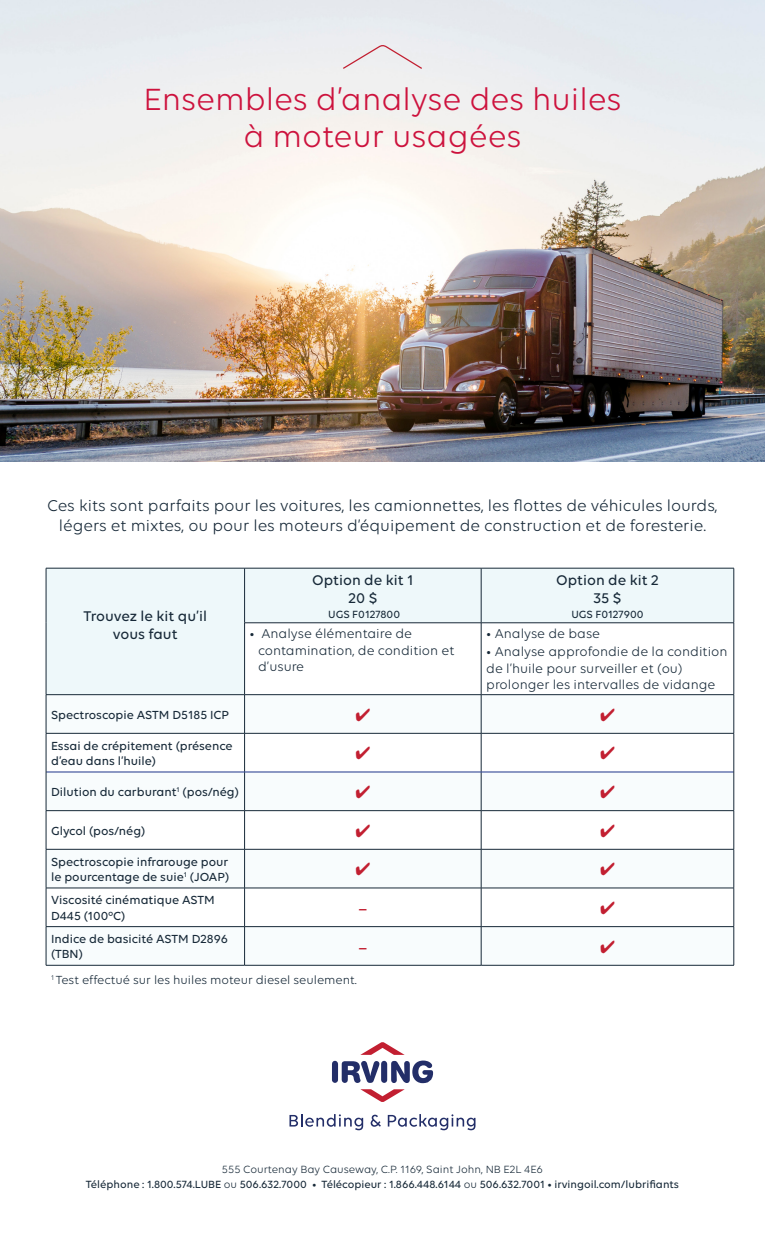
<style>
.page{position:relative;width:765px;height:1260px;background:#fff}
.page>*{position:absolute;margin:0;border:0;box-sizing:border-box;transform-origin:0 0}
.t1{font:33.12px/37.4px "Volte";color:#cd123d;text-align:center}
.Item_Heads{font:500 17.62px "Volte";color:#c21f31}
.t2{font:16.88px/20.2px "Volte";color:#172938;text-align:center}
.Item_Heads-2{font:500 15.12px/18.1px "Volte";color:#172938;text-align:center}
.Item_Heads-3{font:13.75px/16.5px "Volte";color:#172938}
.Item_Heads-4{font:500 12.62px/15.1px "Volte";color:#172938}
.Item_Heads-5{font:12.62px "Volte";color:#172938}
.Item_Text{font:500 11.25px "Volte";color:#172938}
.Item_Text-2{font:11.25px "Volte";color:#172938}
.Item_Heads-6{font:500 11.25px "Volte";color:#172938}
.s1{font-weight:400}
</style>
<div class="page">
<img style="left:0;top:0;width:765px;height:461px">
<div style="left:47px;top:569px;width:687px;height:54px;background:#eef8fa"></div>
<svg style="left:47px;top:623px;width:687px;height:71px"></svg>
<svg style="left:47px;top:695px;width:687px;height:270px"></svg>
<hr style="left:244px;top:568px;width:1px;height:55px;background:#172938">
<hr style="left:481px;top:568px;width:1px;height:55px;background:#172938">
<hr style="left:244px;top:623px;width:237px;height:1px;background:#172938">
<hr style="left:244px;top:623px;width:1px;height:72px;background:#172938">
<hr style="left:481px;top:623px;width:253px;height:1px;background:#172938">
<hr style="left:481px;top:623px;width:1px;height:72px;background:#172938">
<hr style="left:244px;top:695px;width:1px;height:38px;background:#172938">
<hr style="left:481px;top:695px;width:1px;height:38px;background:#172938">
<hr style="left:244px;top:733px;width:1px;height:39px;background:#172938">
<hr style="left:481px;top:733px;width:1px;height:39px;background:#172938">
<hr style="left:244px;top:772px;width:1px;height:38px;background:#172938">
<hr style="left:481px;top:772px;width:1px;height:38px;background:#172938">
<hr style="left:46px;top:810px;width:199px;height:1px;background:#172938">
<hr style="left:245px;top:810px;width:236px;height:1px;background:#172938">
<hr style="left:481px;top:810px;width:253px;height:1px;background:#172938">
<hr style="left:46px;top:849px;width:199px;height:1px;background:#172938">
<hr style="left:245px;top:849px;width:236px;height:1px;background:#172938">
<hr style="left:244px;top:849px;width:1px;height:39px;background:#172938">
<hr style="left:481px;top:849px;width:253px;height:1px;background:#172938">
<hr style="left:481px;top:849px;width:1px;height:39px;background:#172938">
<hr style="left:46px;top:888px;width:199px;height:1px;background:#172938">
<hr style="left:245px;top:888px;width:236px;height:1px;background:#172938">
<hr style="left:244px;top:888px;width:1px;height:38px;background:#172938">
<hr style="left:481px;top:888px;width:253px;height:1px;background:#172938">
<hr style="left:481px;top:888px;width:1px;height:38px;background:#172938">
<hr style="left:46px;top:926px;width:199px;height:1px;background:#172938">
<hr style="left:245px;top:926px;width:236px;height:1px;background:#172938">
<hr style="left:244px;top:927px;width:1px;height:38px;background:#172938">
<hr style="left:481px;top:926px;width:253px;height:1px;background:#172938">
<hr style="left:481px;top:927px;width:1px;height:38px;background:#172938">
<hr style="left:46px;top:772px;width:199px;height:1px;background:#1e358b">
<hr style="left:245px;top:772px;width:236px;height:1px;background:#1e358b">
<hr style="left:481px;top:772px;width:253px;height:1px;background:#1e358b">
<hr style="left:46px;top:568px;width:199px;height:1px;background:#172938">
<hr style="left:46px;top:568px;width:1px;height:55px;background:#172938">
<hr style="left:46px;top:623px;width:1px;height:72px;background:#172938">
<hr style="left:245px;top:568px;width:236px;height:1px;background:#172938">
<hr style="left:481px;top:568px;width:253px;height:1px;background:#172938">
<hr style="left:734px;top:568px;width:1px;height:55px;background:#172938">
<hr style="left:734px;top:623px;width:1px;height:72px;background:#172938">
<hr style="left:46px;top:733px;width:199px;height:1px;background:#172938">
<hr style="left:245px;top:733px;width:236px;height:1px;background:#172938">
<hr style="left:481px;top:733px;width:253px;height:1px;background:#172938">
<hr style="left:46px;top:694px;width:199px;height:1px;background:#172938">
<hr style="left:46px;top:695px;width:1px;height:38px;background:#172938">
<hr style="left:245px;top:694px;width:236px;height:1px;background:#172938">
<hr style="left:481px;top:694px;width:253px;height:1px;background:#172938">
<hr style="left:734px;top:695px;width:1px;height:38px;background:#172938">
<hr style="left:46px;top:733px;width:1px;height:39px;background:#172938">
<hr style="left:734px;top:733px;width:1px;height:39px;background:#172938">
<hr style="left:46px;top:772px;width:1px;height:38px;background:#172938">
<hr style="left:734px;top:772px;width:1px;height:38px;background:#172938">
<hr style="left:734px;top:811px;width:1px;height:38px;background:#172938">
<hr style="left:46px;top:849px;width:1px;height:39px;background:#172938">
<hr style="left:734px;top:849px;width:1px;height:39px;background:#172938">
<hr style="left:46px;top:888px;width:1px;height:38px;background:#172938">
<hr style="left:734px;top:888px;width:1px;height:38px;background:#172938">
<hr style="left:46px;top:927px;width:1px;height:38px;background:#172938">
<hr style="left:734px;top:927px;width:1px;height:38px;background:#172938">
<hr style="left:46px;top:965px;width:199px;height:1px;background:#172938">
<hr style="left:245px;top:965px;width:236px;height:1px;background:#172938">
<hr style="left:481px;top:965px;width:253px;height:1px;background:#172938">
<svg style="left:289px;top:1114px;width:74px;height:16px"></svg>
<svg style="left:371px;top:1115px;width:10px;height:12px"></svg>
<svg style="left:388px;top:1114px;width:88px;height:16px"></svg>
<svg style="left:332px;top:1061px;width:101px;height:22px"></svg>
<svg style="left:360px;top:1042px;width:45px;height:13px"></svg>
<svg style="left:360px;top:1089px;width:45px;height:13px"></svg>
<svg style="left:342px;top:43px;width:81px;height:27px;background:#eae2e6"></svg>
<svg style="left:356px;top:708px;width:14px;height:13px"></svg>
<svg style="left:601px;top:708px;width:13px;height:13px"></svg>
<svg style="left:356px;top:747px;width:14px;height:13px"></svg>
<svg style="left:601px;top:747px;width:13px;height:13px"></svg>
<svg style="left:356px;top:785px;width:14px;height:13px"></svg>
<svg style="left:601px;top:785px;width:13px;height:13px"></svg>
<svg style="left:46px;top:811px;width:688px;height:38px"></svg>
<svg style="left:356px;top:863px;width:14px;height:13px"></svg>
<svg style="left:601px;top:863px;width:13px;height:13px"></svg>
<svg style="left:601px;top:901px;width:13px;height:13px"></svg>
<svg style="left:601px;top:940px;width:13px;height:13px"></svg>
<p class="t1" style="left:143px;top:80px;width:480px">Ensembles d’analyse des huiles à moteur usagées</p>
<p class="t2" style="left:47px;top:495px;width:672px">Ces kits sont parfaits pour les voitures, les camionnettes, les flottes de véhicules lourds, légers et mixtes, ou pour les moteurs d’équipement de construction et de foresterie.</p>
<p class="Item_Heads-2" style="left:84px;top:607px;width:125px">Trouvez le kit qu’il vous faut</p>
<p class="Item_Heads-4" style="left:51px;top:707px;width:180px">Spectroscopie ASTM D5185 ICP</p>
<p class="Item_Heads-4" style="left:51px;top:738px;width:183px">Essai de crépitement (présence d’eau dans l’huile)</p>
<p class="Item_Heads-4" style="left:51px;top:784px;width:189px">Dilution du carburant<sup>1</sup> (pos/nég)</p>
<p class="Item_Heads-4" style="left:51px;top:823px;width:96px">Glycol (pos/nég)</p>
<p class="Item_Heads-4" style="left:51px;top:854px;width:180px">Spectroscopie infrarouge pour le pourcentage de suie<sup>1</sup> (JOAP)</p>
<p class="Item_Heads-4" style="left:51px;top:893px;width:165px">Viscosité cinématique ASTM<br>D445 (100°C)</p>
<p class="Item_Heads-4" style="left:51px;top:931px;width:178px">Indice de basicité ASTM D2896 (TBN)</p>
<p class="Item_Heads-2" style="left:312px;top:570px;width:103px">Option de kit 1<br>20 $</p>
<p class="Item_Heads-6" style="left:328px;top:608px;width:73px">UGS F0127800</p>
<p class="Item_Heads-2" style="left:556px;top:570px;width:104px">Option de kit 2</p>
<p class="Item_Heads-2" style="left:593px;top:588px;width:30px">35 $</p>
<p class="Item_Heads-6" style="left:571px;top:608px;width:74px">UGS F0127900</p>
<p class="Item_Heads-3" style="left:258px;top:625px;width:198px;text-indent:-9px">• Analyse élémentaire de contamination, de condition et d’usure</p>
<p class="Item_Heads-3" style="left:486px;top:625px;width:115px">• Analyse de base</p>
<p class="Item_Heads-3" style="left:486px;top:643px;width:243px">• Analyse approfondie de la condition de l’huile pour surveiller et (ou) prolonger les intervalles de vidange</p>
<p class="Item_Heads" style="left:358px;top:898px;width:10px">–</p>
<p class="Item_Heads" style="left:358px;top:937px;width:10px">–</p>
<p class="Item_Heads-5" style="left:51px;top:973px;width:307px"><sup>1</sup> Test effectué sur les huiles moteur diesel seulement.</p>
<p class="Item_Text-2" style="left:222px;top:1163px;width:323px">555 Courtenay Bay Causeway, C.P. 1169, Saint John, NB E2L 4E6</p>
<p class="Item_Text" style="left:86px;top:1178px;width:595px">Téléphone : 1.800.574.LUBE <span class="s1">ou</span> 506.632.7000 • Télécopieur : 1.866.448.6144 <span class="s1">ou</span> 506.632.7001 • irvingoil.com/lubrifiants</p>
</div>
